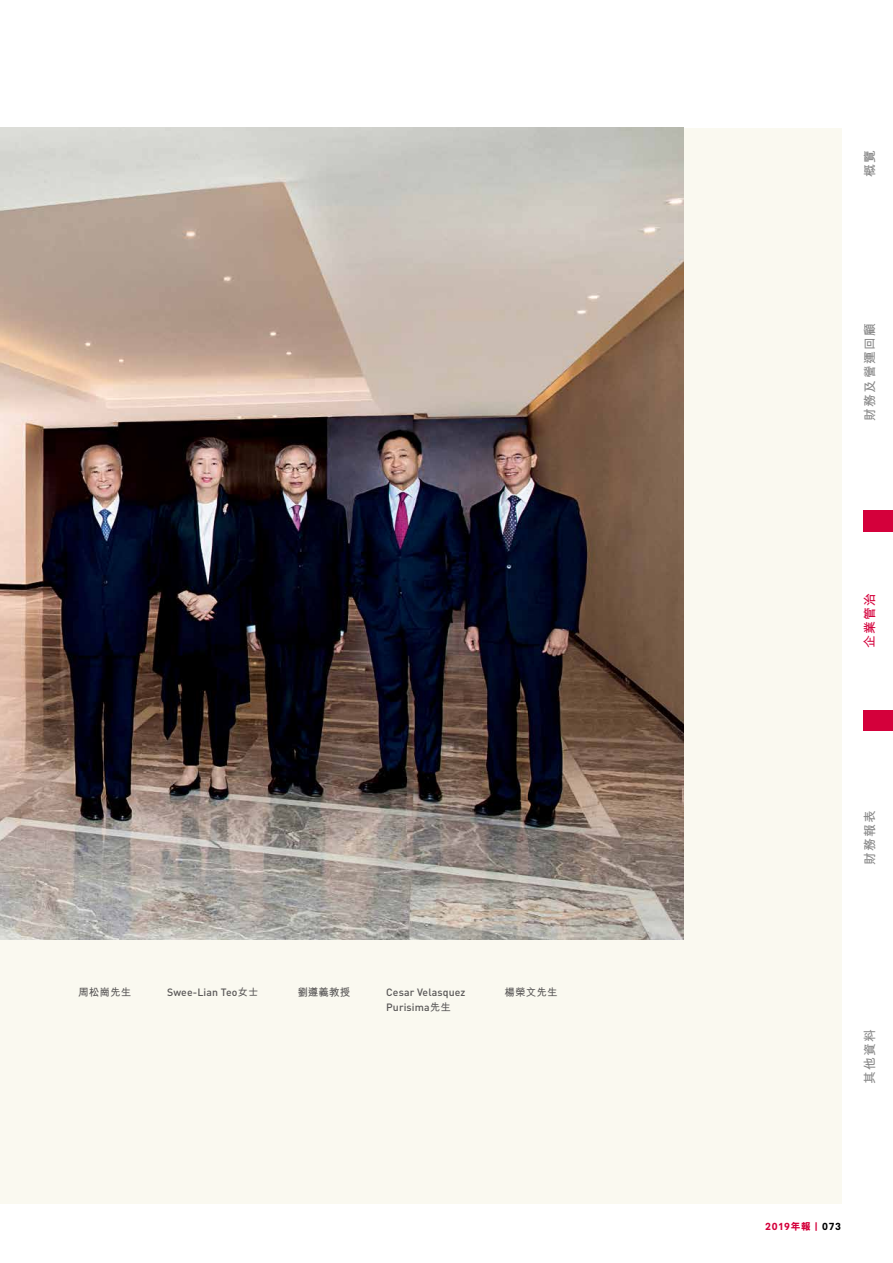
<style>
.page{position:relative;width:893px;height:1263px;background:#fff}
.page>*{position:absolute;margin:0;border:0;box-sizing:border-box;transform-origin:0 0}
.t1{font:700 12.75px "M Hei HK";letter-spacing:.1em;color:#898989}
.t2{font:700 12.75px "M Hei HK";color:#d4003b}
.t3{font:500 10.5px "DIN";letter-spacing:.01em;color:#595757}
.t4{font:700 10.5px "M Hei HK";letter-spacing:.01em;color:#595757}
.t5{font:700 10.5px "AIA Everest";letter-spacing:.05em;color:#d4003b}
.s1{font-family:"M Hei HK";font-weight:700}
.s2{font-family:"M Hei HK";font-weight:800;font-size:9.75px}
.s3{color:#000}
</style>
<div class="page">
<div style="left:0;top:128px;width:842px;height:1075px;background:#faf9f0"></div>
<div style="left:863px;top:510px;width:30px;height:21px;background:#d4003b"></div>
<div style="left:863px;top:710px;width:30px;height:21px;background:#d4003b"></div>
<img style="left:0;top:128px;width:684px;height:812px">
<p class="t4" style="left:78px;top:984px;width:54px">周松崗先生</p>
<p class="t3" style="left:167px;top:985px;width:93px">Swee-Lian Teo<span class="s1">女士</span></p>
<p class="t4" style="left:297px;top:984px;width:54px">劉遵義教授</p>
<p class="t3" style="left:386px;top:985px;width:81px">Cesar Velasquez</p>
<p class="t4" style="left:505px;top:984px;width:54px">楊榮文先生</p>
<p class="t3" style="left:386px;top:1000px;width:66px">Purisima<span class="s1">先生</span></p>
<p class="t1" style="left:860px;top:177px;width:28px;rotate:-90deg">概覽</p>
<p class="t1" style="left:860px;top:420px;width:98px;rotate:-90deg">財務及營運回顧</p>
<p class="t2" style="left:860px;top:648px;width:56px;rotate:-90deg">企業管治</p>
<p class="t1" style="left:860px;top:865px;width:56px;rotate:-90deg">財務報表</p>
<p class="t1" style="left:860px;top:1084px;width:56px;rotate:-90deg">其他資料</p>
<p class="t5" style="left:765px;top:1220px;width:77px">2019<span class="s2">年報</span> | <span class="s3">073</span></p>
</div>
